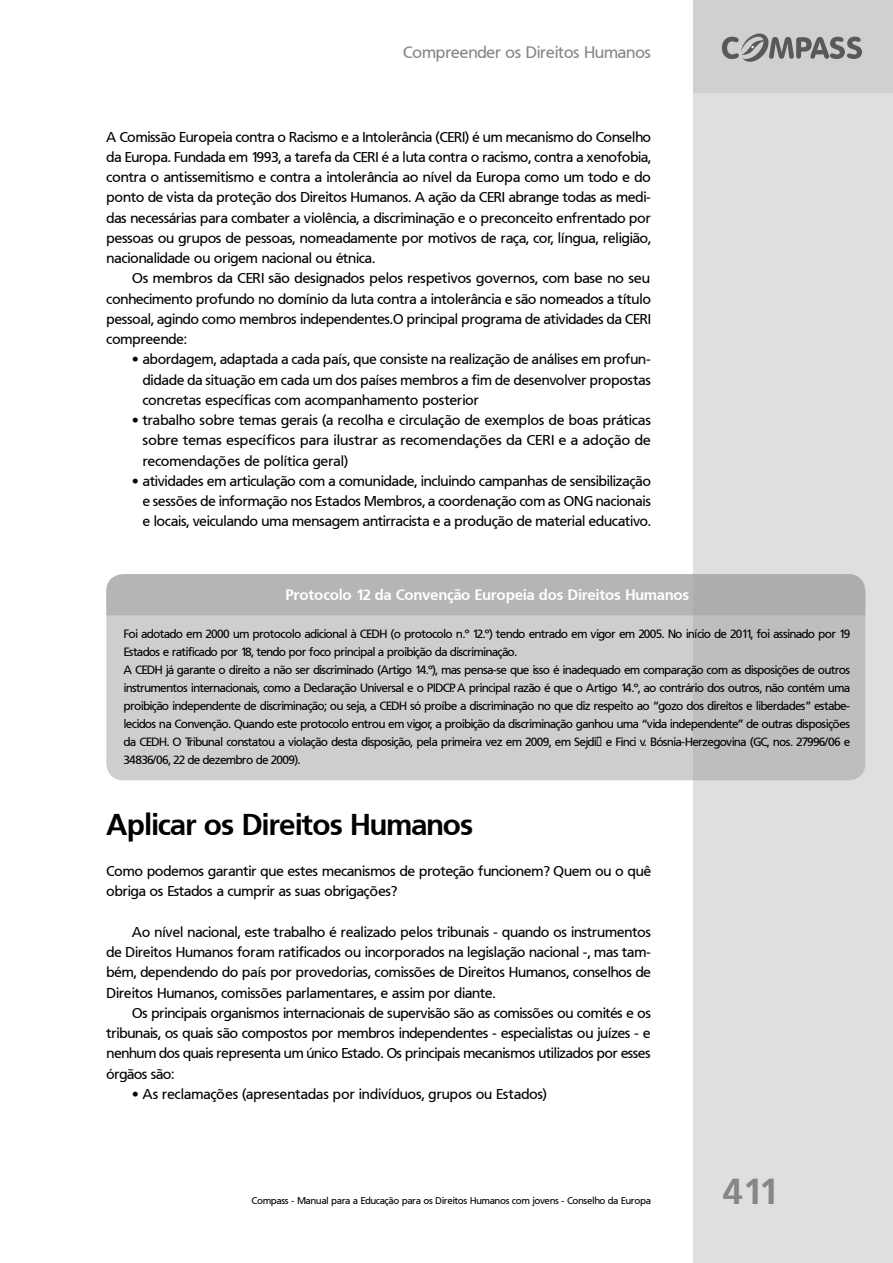
<style>
.page{position:relative;width:893px;height:1263px;background:#fff}
.page>*{position:absolute;margin:0;border:0;box-sizing:border-box;transform-origin:0 0}
.t1{font:700 36px "Frutiger PFL";color:#868789}
.t2{font:700 30px "Frutiger PFL";letter-spacing:-.02em;color:#000}
.t3{font:16.5px "Frutiger PFL";color:#868789}
.t4{font:700 15px "Frutiger PFL";color:#fff}
.t5{font:14.25px/20.2px "Frutiger PFL";color:#000;text-align:justify}
.t6{font:12px/18px "Frutiger PFL";letter-spacing:-.02em;color:#000}
.t7{font:9.75px "Frutiger PFL";color:#000}
.s1{font-family:"Frutiger LT Std"}
</style>
<div class="page">
<div style="left:693px;top:0;width:200px;height:1263px;background:#dfdfe0"></div>
<div style="left:693px;top:0;width:200px;height:93px;background:#cfd0d1"></div>
<svg style="left:722px;top:33px;width:140px;height:29px"></svg>
<div style="left:106px;top:574px;width:759px;height:206px;background:linear-gradient(to right,#d2d3d4,#c1c2c3);border-radius:17px"></div>
<div style="left:106px;top:574px;width:759px;height:41px;background:#b4b5b7"></div>
<p class="t3" style="left:403px;top:42px;width:249px">Compreender os Direitos Humanos</p>
<p class="t5" style="left:106px;top:126px;width:546px">A Comissão Europeia contra o Racismo e a Intolerância (CERI) é um mecanismo do Conselho da Europa. Fundada em 1993, a tarefa da CERI é a luta contra o racismo, contra a xenofobia, contra o antissemitismo e contra a intolerância ao nível da Europa como um todo e do ponto de vista da proteção dos Direitos Humanos. A ação da CERI abrange todas as medi&shy;das necessárias para combater a violência, a discriminação e o preconceito enfrentado por pessoas ou grupos de pessoas, nomeadamente por motivos de raça, cor, língua, religião, nacionalidade ou origem nacional ou étnica.</p>
<p class="t5" style="left:106px;top:268px;width:546px;text-indent:26px">Os membros da CERI são designados pelos respetivos governos, com base no seu conhecimento profundo no domínio da luta contra a intolerância e são nomeados a título pessoal, agindo como membros independentes.O principal programa de atividades da CERI compreende:</p>
<p class="t5" style="left:142px;top:349px;width:510px;text-indent:-11px">• abordagem, adaptada a cada país, que consiste na realização de análises em profun&shy;didade da situação em cada um dos países membros a fim de desenvolver propostas concretas específicas com acompanhamento posterior</p>
<p class="t5" style="left:142px;top:410px;width:510px;text-indent:-11px">• trabalho sobre temas gerais (a recolha e circulação de exemplos de boas práticas sobre temas específicos para ilustrar as recomendaç<span class="s1">õ</span>es da CERI e a adoção de recomendaç<span class="s1">õ</span>es de política geral)</p>
<p class="t5" style="left:142px;top:471px;width:510px;text-indent:-11px">• atividades em articulação com a comunidade, incluindo campanhas de sensibilização e sess<span class="s1">õ</span>es de informação nos Estados Membros, a coordenação com as ONG nacionais e locais, veiculando uma mensagem antirracista e a produção de material educativo.</p>
<p class="t4" style="left:286px;top:585px;width:405px">Protocolo 12 da Convenção Europeia dos Direitos Humanos</p>
<p class="t6" style="left:124px;top:625px;width:728px">Foi adotado em 2000 um protocolo adicional à CEDH (o protocolo n.º 12.º) tendo entrado em vigor em 2005. No início de 2011, foi assinado por 19<br>Estados e ratificado por 18, tendo por foco principal a proibição da discriminação.<br>A CEDH já garante o direito a não ser discriminado (Artigo 14.º), mas pensa-se que isso é inadequado em comparação com as disposiç<span class="s1">õ</span>es de outros instrumentos internacionais, como a Declaração Universal e o PIDCP. A principal razão é que o Artigo 14.º, ao contrário dos outros, não contém uma proibição independente de discriminação; ou seja, a CEDH só proíbe a discriminação no que diz respeito ao “gozo dos direitos e liberdades” estabe&shy;lecidos na Convenção. Quando este protocolo entrou em vigor, a proibição da discriminação ganhou uma “vida independente” de outras disposiç<span class="s1">õ</span>es da CEDH. O Tribunal constatou a violação desta disposição, pela primeira vez em 2009, em Sejdić e Finci v. Bósnia-Herzegovina (GC, nos. 27996/06 e 34836/06, 22 de dezembro de 2009).</p>
<h2 class="t2" style="left:106px;top:805px;width:368px">Aplicar os Direitos Humanos</h2>
<p class="t5" style="left:106px;top:861px;width:546px">Como podemos garantir que estes mecanismos de proteção funcionem? Quem ou o quê obriga os Estados a cumprir as suas obrigaç<span class="s1">õ</span>es?</p>
<p class="t5" style="left:106px;top:922px;width:546px;text-indent:26px">Ao nível nacional, este trabalho é realizado pelos tribunais - quando os instrumentos de Direitos Humanos foram ratificados ou incorporados na legislação nacional -, mas tam&shy;bém, dependendo do país por provedorias, comiss<span class="s1">õ</span>es de Direitos Humanos, conselhos de Direitos Humanos, comiss<span class="s1">õ</span>es parlamentares, e assim por diante.</p>
<p class="t5" style="left:106px;top:1003px;width:546px;text-indent:26px">Os principais organismos internacionais de supervisão são as comiss<span class="s1">õ</span>es ou comités e os tribunais, os quais são compostos por membros independentes - especialistas ou juízes - e nenhum dos quais representa um único Estado. Os principais mecanismos utilizados por esses órgãos são:</p>
<p class="t5" style="left:132px;top:1084px;width:416px">• As reclamaç<span class="s1">õ</span>es (apresentadas por indivíduos, grupos ou Estados)</p>
<p class="t7" style="left:252px;top:1194px;width:400px">Compass - Manual para a Educação para os Direitos Humanos com jovens - Conselho da Europa</p>
<h1 class="t1" style="left:723px;top:1168px;width:54px">411</h1>
</div>
